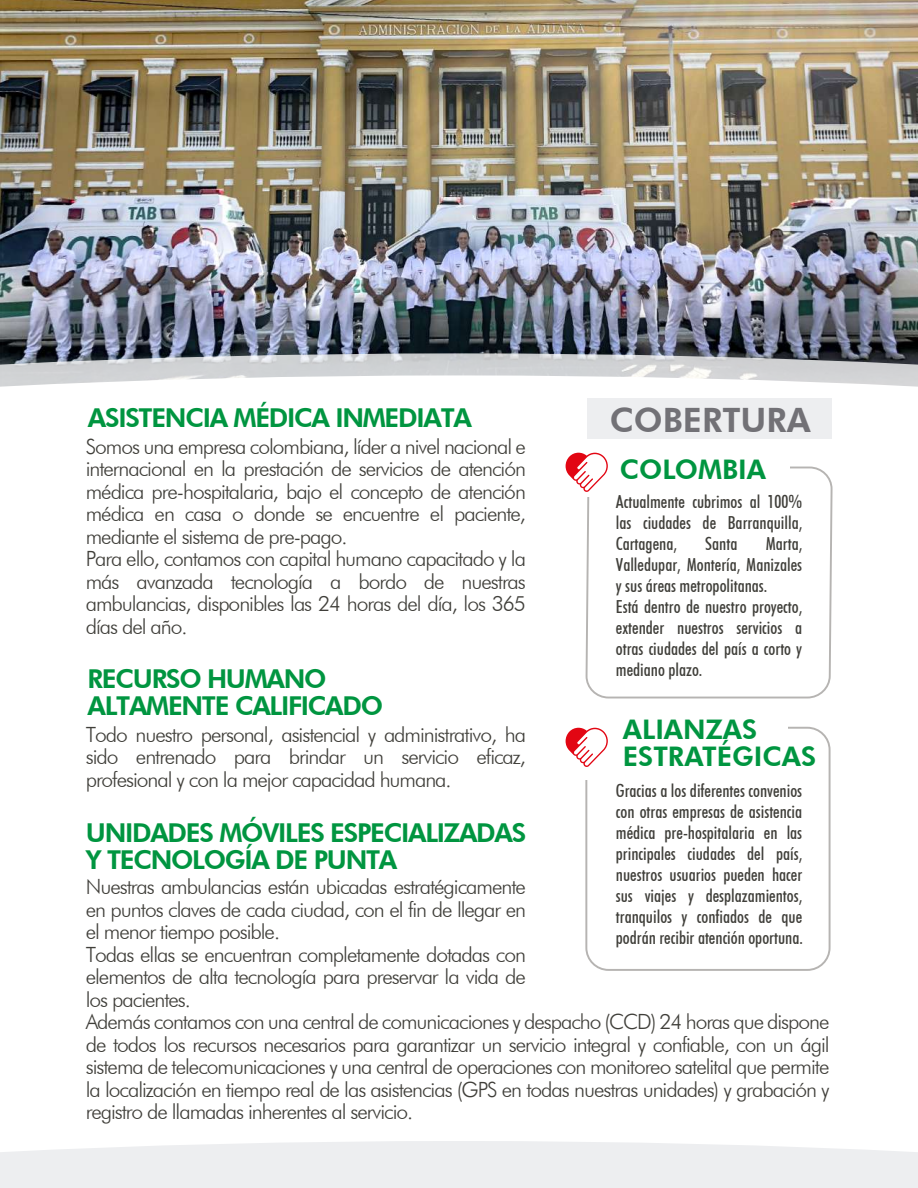
<style>
.page{position:relative;width:918px;height:1188px;background:#fff}
.page>*{position:absolute;margin:0;border:0;box-sizing:border-box;transform-origin:0 0}
.t1{font:800 33.6px "Futura BT";color:#727176}
.t2{font:800 27px/27px "Futura BT";color:#009540}
.t3{font:800 25.95px/26.4px "Futura BT";letter-spacing:-.05em;color:#009540}
.t4{font:300 21px/22.5px "Futura BT";letter-spacing:-.05em;color:#403f3a}
.t5{font:500 condensed 18px/21px "Futura BT";color:#403f3a;text-align:justify}
</style>
<div class="page">
<img style="left:0;top:0;width:918px;height:353px">
<svg style="left:0;top:1141px;width:918px;height:47px;background:#eeeff1"></svg>
<svg style="left:0;top:353px;width:918px;height:22px;background:#b6b9bd"></svg>
<svg style="left:0;top:375px;width:918px;height:94px"></svg>
<svg style="left:585px;top:466px;width:248px;height:233px"></svg>
<div style="left:581px;top:429px;width:209px;height:68px;background:#fff"></div>
<svg style="left:566px;top:453px;width:42px;height:39px"></svg>
<div style="left:587px;top:398px;width:245px;height:40px;background:#edeef0"></div>
<div style="left:585px;top:727px;width:246px;height:244px;border:2px solid #b6b4b2;border-radius:22px"></div>
<div style="left:579px;top:712px;width:209px;height:67px;background:#fff"></div>
<svg style="left:566px;top:728px;width:42px;height:39px"></svg>
<p class="t3" style="left:88px;top:404px;width:386px">ASISTENCIA MÉDICA INMEDIATA</p>
<p class="t4" style="left:86px;top:435px;width:442px">Somos una empresa colombiana, líder a nivel nacional e internacional en la prestación de servicios de atención médica pre-hospitalaria, bajo el concepto de atención médica en casa o donde se encuentre el paciente, mediante el sistema de pre-pago.<br>Para ello, contamos con capital humano capacitado y la más avanzada tecnología a bordo de nuestras ambulancias, disponibles las 24 horas del día, los 365 días del año.</p>
<p class="t3" style="left:88px;top:666px;width:297px">RECURSO HUMANO<br>ALTAMENTE CALIFICADO</p>
<h1 class="t1" style="left:610px;top:399px;width:202px">COBERTURA</h1>
<p class="t2" style="left:620px;top:456px;width:148px">COLOMBIA</p>
<p class="t5" style="left:616px;top:491px;width:188px">Actualmente cubrimos al 100% las ciudades de Barranquilla, Cartagena,</p>
<p class="t5" style="left:705px;top:533px;width:34px">Santa</p>
<p class="t5" style="left:616px;top:533px;width:188px;text-align:left;text-indent:150px">Marta,<br>Valledupar, Montería, Manizales y sus áreas metropolitanas.<br>Está dentro de nuestro proyecto, extender nuestros servicios a otras ciudades del país a corto y mediano plazo.</p>
<p class="t2" style="left:623px;top:716px;width:195px">ALIANZAS<br>ESTRATÉGICAS</p>
<p class="t5" style="left:616px;top:780px;width:189px">Gracias a los diferentes convenios con otras empresas de asistencia médica pre-hospitalaria en las principales ciudades del país, nuestros usuarios pueden hacer sus viajes y desplazamientos, tranquilos y confiados de que podrán recibir atención oportuna.</p>
<p class="t4" style="left:86px;top:723px;width:442px;text-align:justify">Todo nuestro personal, asistencial y administrativo, ha sido entrenado para brindar un servicio eficaz, profesional y con la mejor capacidad humana.</p>
<p class="t3" style="left:86px;top:819px;width:442px;line-height:27.5px">UNIDADES MÓVILES ESPECIALIZADAS<br>Y TECNOLOGÍA DE PUNTA</p>
<p class="t4" style="left:86px;top:875px;width:745px">Nuestras ambulancias están ubicadas estratégicamente<br>en puntos claves de cada ciudad, con el fin de llegar en<br>el menor tiempo posible.<br>Todas ellas se encuentran completamente dotadas con<br>elementos de alta tecnología para preservar la vida de<br>los pacientes.<br>Además contamos con una central de comunicaciones y despacho (CCD) 24 horas que dispone de todos los recursos necesarios para garantizar un servicio integral y confiable, con un ágil sistema de telecomunicaciones y una central de operaciones con monitoreo satelital que permite la localización en tiempo real de las asistencias (GPS en todas nuestras unidades) y grabación y registro de llamadas inherentes al servicio.</p>
</div>
